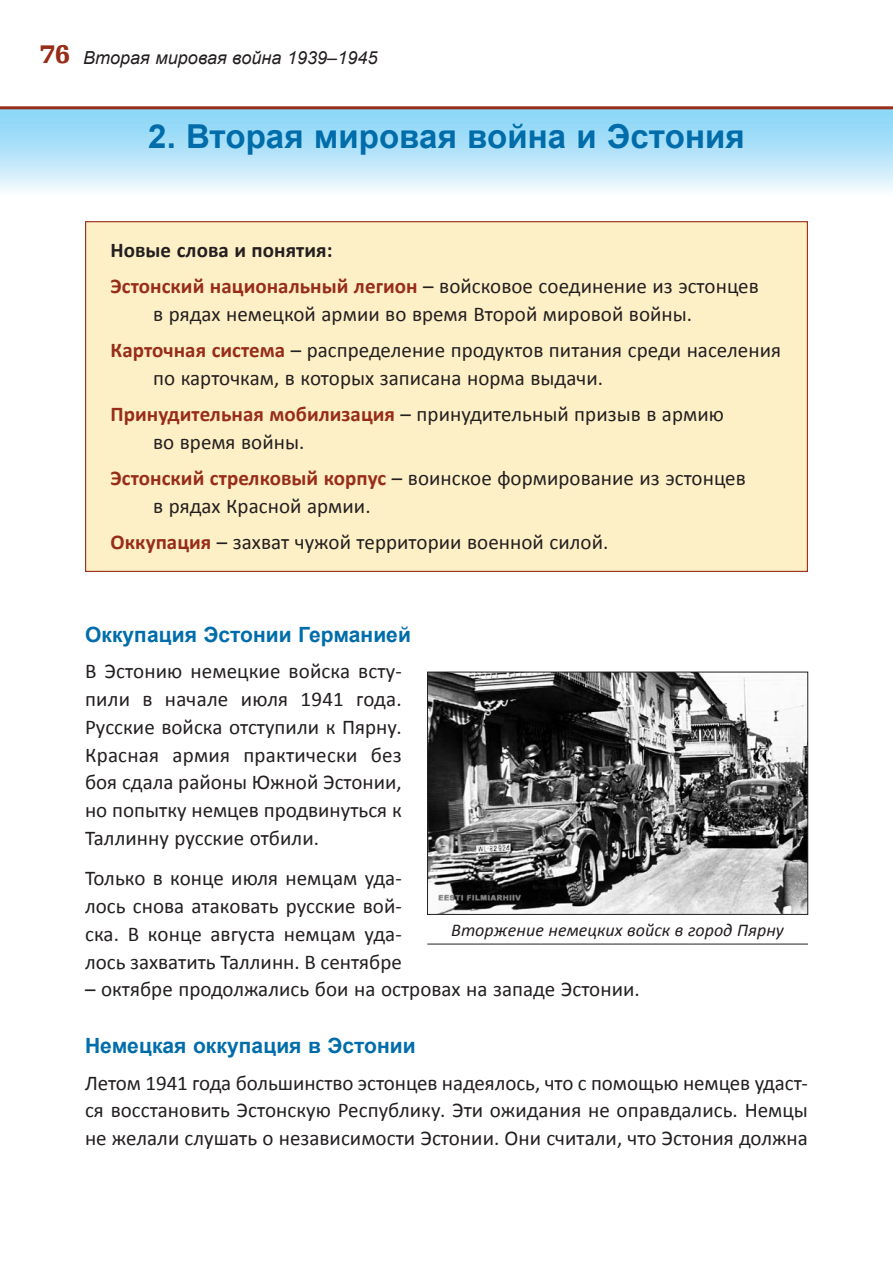
<style>
.page{position:relative;width:893px;height:1263px;background:#fff}
.page>*{position:absolute;margin:0;border:0;box-sizing:border-box;transform-origin:0 0}
.ptk-ala{font:700 33px "Arial";letter-spacing:.005em;color:#006daa}
.e-loik{font:21px/27.8px "Calibri";color:#231f20;text-align:justify}
.e-loik_copy_moisted{font:21px/27.8px "Calibri";color:#231f20}
.ptk-loik{font:700 21px "Arial";letter-spacing:.005em;color:#006daa}
.e-loik_copy_moisted-2{font:700 21px "Calibri";color:#231f20}
.joonis_b{font:italic 18px "Calibri";color:#231f20}
.t1{font:italic 18px "Arial";letter-spacing:.005em;color:#231f20}
.s1{font-family:"Egyptienne F";font-weight:900;font-style:normal;font-size:27px;color:#972c19}
.s2{font-weight:700;color:#972c19}
</style>
<div class="page">
<div style="left:85px;top:221px;width:723px;height:351px;background:#fef0c6;border:1px solid #972c19"></div>
<div style="left:0;top:110px;width:893px;height:85px;background:linear-gradient(to bottom,#80d2f6,#f1f9fd)"></div>
<hr style="left:0;top:106px;width:893px;height:3px;background:#972c19">
<hr style="left:427px;top:944px;width:381px;height:1px;background:#231f20">
<img style="left:429px;top:674px;width:377px;height:238px">
<div style="left:427px;top:672px;width:381px;height:242px;border:1px solid #231f20"></div>
<p class="t1" style="left:40px;top:46px;width:339px"><span class="s1">76</span> Вторая мировая война 1939–1945</p>
<p class="ptk-ala" style="left:148px;top:114px;width:598px">2. Вторая мировая война и Эстония</p>
<p class="e-loik_copy_moisted-2" style="left:111px;top:236px;width:223px">Новые слова и понятия:</p>
<p class="e-loik_copy_moisted" style="left:153px;top:272px;width:607px;text-indent:-43px"><span class="s2">Эстонский национальный легион</span> – войсковое соединение из эстонцев в рядах немецкой армии во время Второй мировой войны.</p>
<p class="e-loik_copy_moisted" style="left:153px;top:336px;width:629px;text-indent:-43px"><span class="s2">Карточная система</span> – распределение продуктов питания среди населения по карточкам, в которых записана норма выдачи.</p>
<p class="e-loik_copy_moisted" style="left:153px;top:400px;width:572px;text-indent:-43px"><span class="s2">Принудительная мобилизация</span> – принудительный призыв в армию во время войны.</p>
<p class="e-loik_copy_moisted" style="left:153px;top:464px;width:594px;text-indent:-43px"><span class="s2">Эстонский стрелковый корпус</span> – воинское формирование из эстонцев в рядах Красной армии.</p>
<p class="e-loik_copy_moisted" style="left:111px;top:528px;width:499px"><span class="s2">Оккупация</span> – захват чужой территории военной силой.</p>
<p class="ptk-loik" style="left:85px;top:621px;width:327px">Оккупация Эстонии Германией</p>
<p class="e-loik" style="left:85px;top:658px;width:318px">В Эстонию немецкие войска всту&shy;пили в начале июля 1941 года.<br>Русские войска отступили к Пярну.<br>Красная армия практически без боя сдала районы Южной Эстонии, но попытку немцев продвинуться к Таллинну русские отбили.</p>
<p class="e-loik" style="left:85px;top:865px;width:318px">Только в конце июля немцам уда&shy;лось снова атаковать русские вой&shy;ска. В конце августа немцам уда&shy;лось захватить Таллинн. В сентябре</p>
<p class="e-loik" style="left:85px;top:976px;width:556px">– октябре продолжались бои на островах на западе Эстонии.</p>
<p class="ptk-loik" style="left:85px;top:1032px;width:332px">Немецкая оккупация в Эстонии</p>
<p class="e-loik" style="left:85px;top:1069px;width:724px">Летом 1941 года большинство эстонцев надеялось, что с помощью немцев удаст&shy;ся восстановить Эстонскую Республику. Эти ожидания не оправдались. Немцы не желали слушать о независимости Эстонии. Они считали, что Эстония должна</p>
<p class="joonis_b" style="left:451px;top:917px;width:334px">Вторжение немецких войск в город Пярну</p>
</div>
